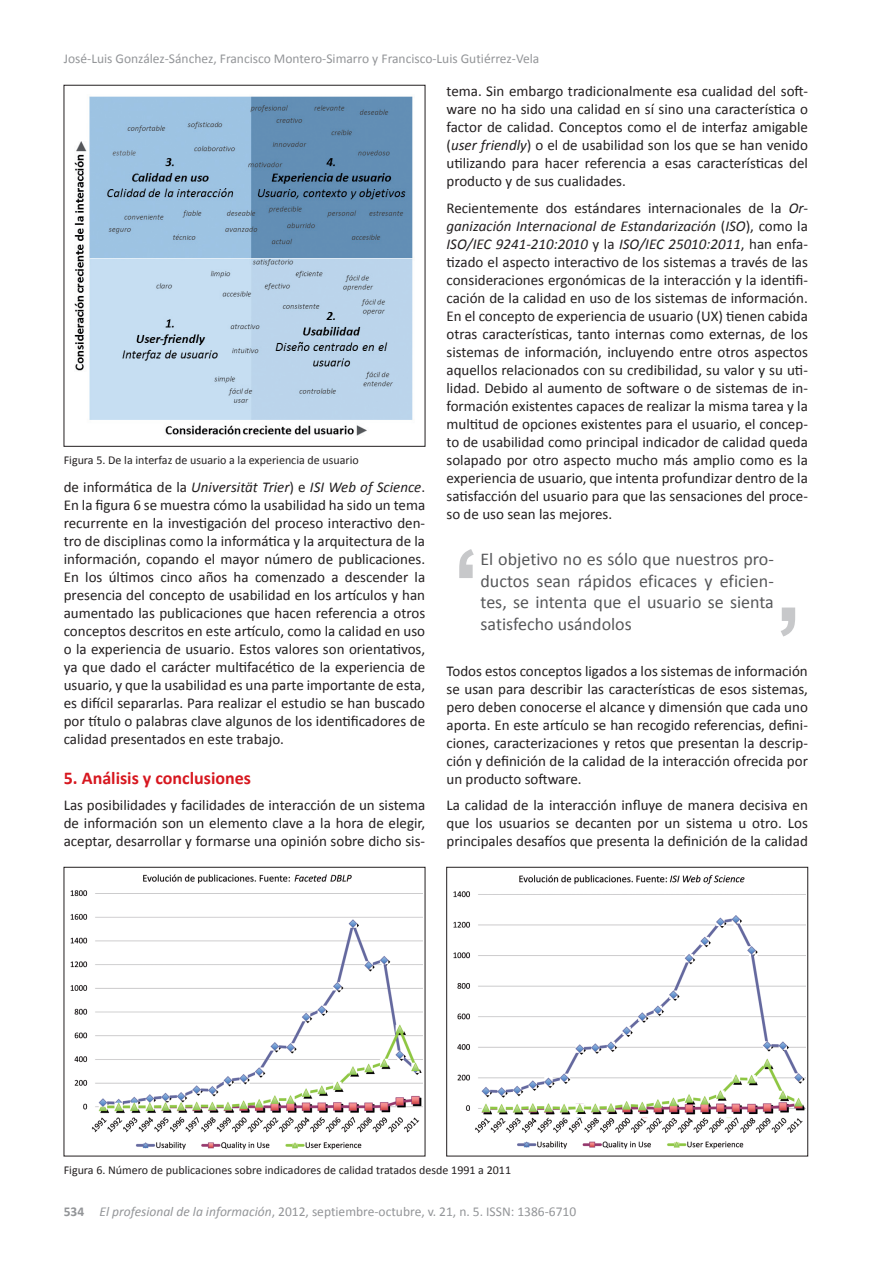
<style>
.page{position:relative;width:893px;height:1263px;background:#fff}
.page>*{position:absolute;margin:0;border:0;box-sizing:border-box;transform-origin:0 0}
.t1{font:18px/21.6px "Calibri";color:#57585a;text-align:justify}
.t2{font:700 18px "Calibri";color:#d7171f}
.t3{font:15px/18px "Calibri";color:#231f20;text-align:justify}
.t4{font:13.5px "Calibri";color:#939598}
.t5{font:12px "Calibri";color:#231f20}
.s1{font-style:italic}
.s2{font-weight:700}
</style>
<div class="page">
<img style="left:74px;top:96px;width:339px;height:340px">
<svg style="left:781px;top:607px;width:14px;height:29px"></svg>
<svg style="left:459px;top:549px;width:15px;height:29px"></svg>
<img style="left:70px;top:874px;width:353px;height:276px">
<img style="left:453px;top:874px;width:352px;height:275px">
<div style="left:446px;top:867px;width:362px;height:289px;border:1px solid #231f20"></div>
<p class="t4" style="left:64px;top:50px;width:477px">José-Luis González-Sánchez, Francisco Montero-Simarro y Francisco-Luis Gutiérrez-Vela</p>
<p class="t5" style="left:64px;top:452px;width:297px">Figura 5. De la interfaz de usuario a la experiencia de usuario</p>
<p class="t3" style="left:64px;top:478px;width:363px">de informática de la <span class="s1">Universität Trier</span>) e <span class="s1">ISI Web of Science</span>.<br>En la figura 6 se muestra cómo la usabilidad ha sido un tema recurrente en la investigación del proceso interactivo den&shy;tro de disciplinas como la informática y la arquitectura de la información, copando el mayor número de publicaciones.<br>En los últimos cinco años ha comenzado a descender la presencia del concepto de usabilidad en los artículos y han aumentado las publicaciones que hacen referencia a otros conceptos descritos en este artículo, como la calidad en uso o la experiencia de usuario. Estos valores son orientativos, ya que dado el carácter multifacético de la experiencia de usuario, y que la usabilidad es una parte importante de esta, es difícil separarlas. Para realizar el estudio se han buscado por título o palabras clave algunos de los identificadores de calidad presentados en este trabajo.</p>
<p class="t2" style="left:64px;top:766px;width:189px">5. Análisis y conclusiones</p>
<p class="t3" style="left:64px;top:796px;width:363px">Las posibilidades y facilidades de interacción de un sistema de información son un elemento clave a la hora de elegir, aceptar, desarrollar y formarse una opinión sobre dicho sis-</p>
<p class="t3" style="left:446px;top:82px;width:363px">tema. Sin embargo tradicionalmente esa cualidad del soft&shy;ware no ha sido una calidad en sí sino una característica o factor de calidad. Conceptos como el de interfaz amigable (<span class="s1">user friendly</span>) o el de usabilidad son los que se han venido utilizando para hacer referencia a esas características del producto y de sus cualidades.</p>
<p class="t3" style="left:446px;top:199px;width:363px">Recientemente dos estándares internacionales de la <span class="s1">Or&shy;ganización Internacional de Estandarización</span> (<span class="s1">ISO</span>), como la <span class="s1">ISO/IEC 9241-210:2010</span> y la <span class="s1">ISO/IEC 25010:2011</span>, han enfa&shy;tizado el aspecto interactivo de los sistemas a través de las consideraciones ergonómicas de la interacción y la identifi&shy;cación de la calidad en uso de los sistemas de información.<br>En el concepto de experiencia de usuario (UX) tienen cabida otras características, tanto internas como externas, de los sistemas de información, incluyendo entre otros aspectos aquellos relacionados con su credibilidad, su valor y su uti&shy;lidad. Debido al aumento de software o de sistemas de in&shy;formación existentes capaces de realizar la misma tarea y la multitud de opciones existentes para el usuario, el concep&shy;to de usabilidad como principal indicador de calidad queda solapado por otro aspecto mucho más amplio como es la experiencia de usuario, que intenta profundizar dentro de la satisfacción del usuario para que las sensaciones del proce&shy;so de uso sean las mejores.</p>
<p class="t1" style="left:480px;top:548px;width:295px">El objetivo no es sólo que nuestros pro&shy;ductos sean rápidos eficaces y eficien&shy;tes, se intenta que el usuario se sienta satisfecho usándolos</p>
<p class="t3" style="left:446px;top:662px;width:363px">Todos estos conceptos ligados a los sistemas de información se usan para describir las características de esos sistemas, pero deben conocerse el alcance y dimensión que cada uno aporta. En este artículo se han recogido referencias, defini&shy;ciones, caracterizaciones y retos que presentan la descrip&shy;ción y definición de la calidad de la interacción ofrecida por un producto software.</p>
<p class="t3" style="left:446px;top:796px;width:363px">La calidad de la interacción influye de manera decisiva en que los usuarios se decanten por un sistema u otro. Los principales desafíos que presenta la definición de la calidad</p>
<p class="t5" style="left:64px;top:1162px;width:449px">Figura 6. Número de publicaciones sobre indicadores de calidad tratados desde 1991 a 2011</p>
<p class="t4" style="left:64px;top:1203px;width:514px"><span class="s2">534</span> <span class="s1">El profesional de la información</span>, 2012, septiembre-octubre, v. 21, n. 5. ISSN: 1386-6710</p>
</div>
